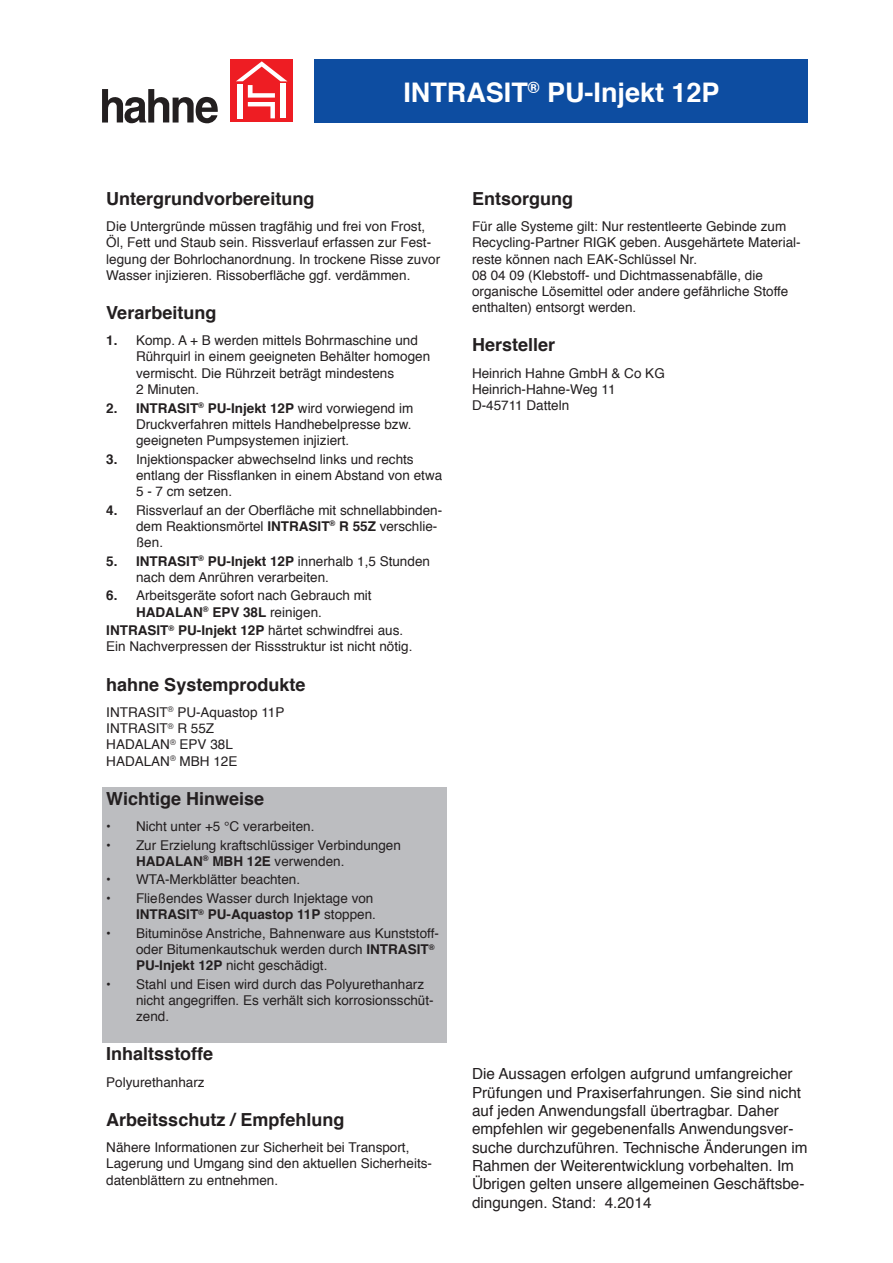
<style>
.page{position:relative;width:893px;height:1263px;background:#fff}
.page>*{position:absolute;margin:0;border:0;box-sizing:border-box;transform-origin:0 0}
.t1{font:700 27px "Helvetica";color:#fff}
.t2{font:700 18px "Helvetica";color:#231f20}
.t3{font:15.3px/18.3px "Helvetica";color:#231f20}
.t4{font:13.5px/16.2px "Helvetica";color:#231f20}
.t5{font:700 13.5px "Helvetica";color:#231f20}
.s1{font-weight:700}
</style>
<div class="page">
<div style="left:230px;top:60px;width:63px;height:62px;background:#ee1d23"></div>
<svg style="left:236px;top:61px;width:51px;height:57px"></svg>
<div style="left:238px;top:84px;width:5px;height:34px;background:#fff"></div>
<div style="left:280px;top:84px;width:5px;height:34px;background:#fff"></div>
<svg style="left:102px;top:89px;width:116px;height:34px"></svg>
<div style="left:315px;top:60px;width:493px;height:63px;background:#0d4da1"></div>
<div style="left:102px;top:787px;width:344px;height:29px;background:#bcbdc0"></div>
<div style="left:102px;top:816px;width:30px;height:19px;background:#bcbdc0"></div>
<div style="left:132px;top:816px;width:314px;height:19px;background:#bcbdc0"></div>
<div style="left:102px;top:835px;width:30px;height:35px;background:#bcbdc0"></div>
<div style="left:132px;top:835px;width:314px;height:35px;background:#bcbdc0"></div>
<div style="left:102px;top:870px;width:30px;height:19px;background:#bcbdc0"></div>
<div style="left:132px;top:870px;width:314px;height:19px;background:#bcbdc0"></div>
<div style="left:102px;top:889px;width:30px;height:35px;background:#bcbdc0"></div>
<div style="left:132px;top:889px;width:314px;height:35px;background:#bcbdc0"></div>
<div style="left:102px;top:923px;width:30px;height:52px;background:#bcbdc0"></div>
<div style="left:132px;top:923px;width:314px;height:52px;background:#bcbdc0"></div>
<div style="left:102px;top:974px;width:30px;height:52px;background:#bcbdc0"></div>
<div style="left:132px;top:974px;width:314px;height:52px;background:#bcbdc0"></div>
<div style="left:102px;top:1025px;width:344px;height:17px;background:#bcbdc0"></div>
<p class="t1" style="left:403px;top:70px;width:318px">INTRASIT<sup>®</sup> PU-Injekt 12P</p>
<p class="t2" style="left:106px;top:184px;width:210px">Untergrundvorbereitung</p>
<p class="t4" style="left:106px;top:219px;width:335px">Die Untergründe müssen tragfähig und frei von Frost, Öl, Fett und Staub sein. Rissverlauf erfassen zur Fest&shy;legung der Bohrlochanordnung. In trockene Risse zuvor Wasser injizieren. Rissoberfläche ggf. verdämmen.</p>
<p class="t2" style="left:106px;top:298px;width:112px">Verarbeitung</p>
<p class="t5" style="left:106px;top:330px;width:13px">1.</p>
<p class="t4" style="left:136px;top:333px;width:296px">Komp. A + B werden mittels Bohrmaschine und<br>Rührquirl in einem geeigneten Behälter homogen vermischt. Die Rührzeit beträgt mindestens</p>
<p class="t4" style="left:136px;top:381px;width:65px">2 Minuten.</p>
<p class="t5" style="left:106px;top:397px;width:13px">2.</p>
<p class="t4" style="left:136px;top:400px;width:279px"><span class="s1">INTRASIT</span><sup>®</sup> <span class="s1">PU-Injekt 12P</span> wird vorwiegend im<br>Druckverfahren mittels Handhebelpresse bzw. geeigneten Pumpsystemen injiziert.</p>
<p class="t5" style="left:106px;top:448px;width:13px">3.</p>
<p class="t4" style="left:136px;top:451px;width:308px">Injektionspacker abwechselnd links und rechts entlang der Rissflanken in einem Abstand von etwa<br>5 - 7 cm setzen.</p>
<p class="t5" style="left:106px;top:499px;width:13px">4.</p>
<p class="t4" style="left:136px;top:502px;width:308px">Rissverlauf an der Oberfläche mit schnellabbinden&shy;dem Reaktionsmörtel <span class="s1">INTRASIT</span><sup>®</sup> <span class="s1">R 55Z</span> verschlie&shy;ßen.</p>
<p class="t5" style="left:106px;top:550px;width:13px">5.</p>
<p class="t4" style="left:136px;top:553px;width:295px"><span class="s1">INTRASIT</span><sup>®</sup> <span class="s1">PU-Injekt 12P</span> innerhalb 1,5 Stunden nach dem Anrühren verarbeiten.</p>
<p class="t5" style="left:106px;top:585px;width:13px">6.</p>
<p class="t4" style="left:136px;top:588px;width:237px">Arbeitsgeräte sofort nach Gebrauch mit<br><span class="s1">HADALAN</span><sup>®</sup> <span class="s1">EPV 38L</span> reinigen.</p>
<p class="t4" style="left:106px;top:623px;width:298px"><span class="s1">INTRASIT</span><sup>®</sup> <span class="s1">PU-Injekt 12P</span> härtet schwindfrei aus.</p>
<p class="t4" style="left:106px;top:639px;width:308px">Ein Nachverpressen der Rissstruktur ist nicht nötig.</p>
<p class="t2" style="left:106px;top:670px;width:201px">hahne Systemprodukte</p>
<p class="t4" style="left:106px;top:704px;width:180px">INTRASIT<sup>®</sup> PU-Aquastop 11P</p>
<p class="t4" style="left:106px;top:721px;width:109px">INTRASIT<sup>®</sup> R 55Z</p>
<p class="t4" style="left:106px;top:737px;width:128px">HADALAN<sup>®</sup> EPV 38L</p>
<p class="t4" style="left:106px;top:753px;width:133px">HADALAN<sup>®</sup> MBH 12E</p>
<p class="t2" style="left:106px;top:784px;width:159px">Wichtige Hinweise</p>
<p class="t5" style="left:106px;top:815px;width:6px">•</p>
<p class="t4" style="left:136px;top:818px;width:180px">Nicht unter +5 °C verarbeiten.</p>
<p class="t5" style="left:106px;top:834px;width:6px">•</p>
<p class="t4" style="left:136px;top:837px;width:266px">Zur Erzielung kraftschlüssiger Verbindungen<br><span class="s1">HADALAN</span><sup>®</sup> <span class="s1">MBH 12E</span> verwenden.</p>
<p class="t5" style="left:106px;top:869px;width:6px">•</p>
<p class="t4" style="left:136px;top:872px;width:166px">WTA-Merkblätter beachten.</p>
<p class="t5" style="left:106px;top:887px;width:6px">•</p>
<p class="t4" style="left:136px;top:890px;width:241px">Fließendes Wasser durch Injektage von<br><span class="s1">INTRASIT</span><sup>®</sup> <span class="s1">PU-Aquastop 11P</span> stoppen.</p>
<p class="t5" style="left:106px;top:922px;width:6px">•</p>
<p class="t4" style="left:136px;top:925px;width:304px">Bituminöse Anstriche, Bahnenware aus Kunststoff&shy;oder Bitumenkautschuk werden durch <span class="s1">INTRASIT</span><sup>®<br></sup><span class="s1">PU-Injekt 12P</span> nicht geschädigt.</p>
<p class="t5" style="left:106px;top:973px;width:6px">•</p>
<p class="t4" style="left:136px;top:976px;width:299px">Stahl und Eisen wird durch das Polyurethanharz nicht angegriffen. Es verhält sich korrosionsschüt&shy;zend.</p>
<p class="t2" style="left:106px;top:1039px;width:109px">Inhaltsstoffe</p>
<p class="t4" style="left:106px;top:1074px;width:100px">Polyurethanharz</p>
<p class="t2" style="left:106px;top:1105px;width:240px">Arbeitsschutz / Empfehlung</p>
<p class="t4" style="left:106px;top:1140px;width:327px">Nähere Informationen zur Sicherheit bei Transport,<br>Lagerung und Umgang sind den aktuellen Sicherheits&shy;datenblättern zu entnehmen.</p>
<p class="t2" style="left:472px;top:184px;width:102px">Entsorgung</p>
<p class="t4" style="left:472px;top:219px;width:330px">Für alle Systeme gilt: Nur restentleerte Gebinde zum<br>Recycling-Partner RIGK geben. Ausgehärtete Material&shy;reste können nach EAK-Schlüssel Nr.</p>
<p class="t4" style="left:472px;top:267px;width:318px">08 04 09 (Klebstoff- und Dichtmassenabfälle, die organische Lösemittel oder andere gefährliche Stoffe enthalten) entsorgt werden.</p>
<p class="t2" style="left:472px;top:330px;width:85px">Hersteller</p>
<p class="t4" style="left:472px;top:365px;width:194px">Heinrich Hahne GmbH &amp; Co KG</p>
<p class="t4" style="left:472px;top:381px;width:145px">Heinrich-Hahne-Weg 11</p>
<p class="t4" style="left:472px;top:398px;width:99px">D-45711 Datteln</p>
<p class="t3" style="left:472px;top:1065px;width:337px">Die Aussagen erfolgen aufgrund umfangreicher Prüfungen und Praxiserfahrungen. Sie sind nicht auf jeden Anwendungsfall übertragbar. Daher empfehlen wir gegebenenfalls Anwendungsver&shy;suche durchzuführen. Technische Änderungen im Rahmen der Weiterentwicklung vorbehalten. Im Übrigen gelten unsere allgemeinen Geschäftsbe&shy;dingungen. Stand: 4.2014</p>
</div>
